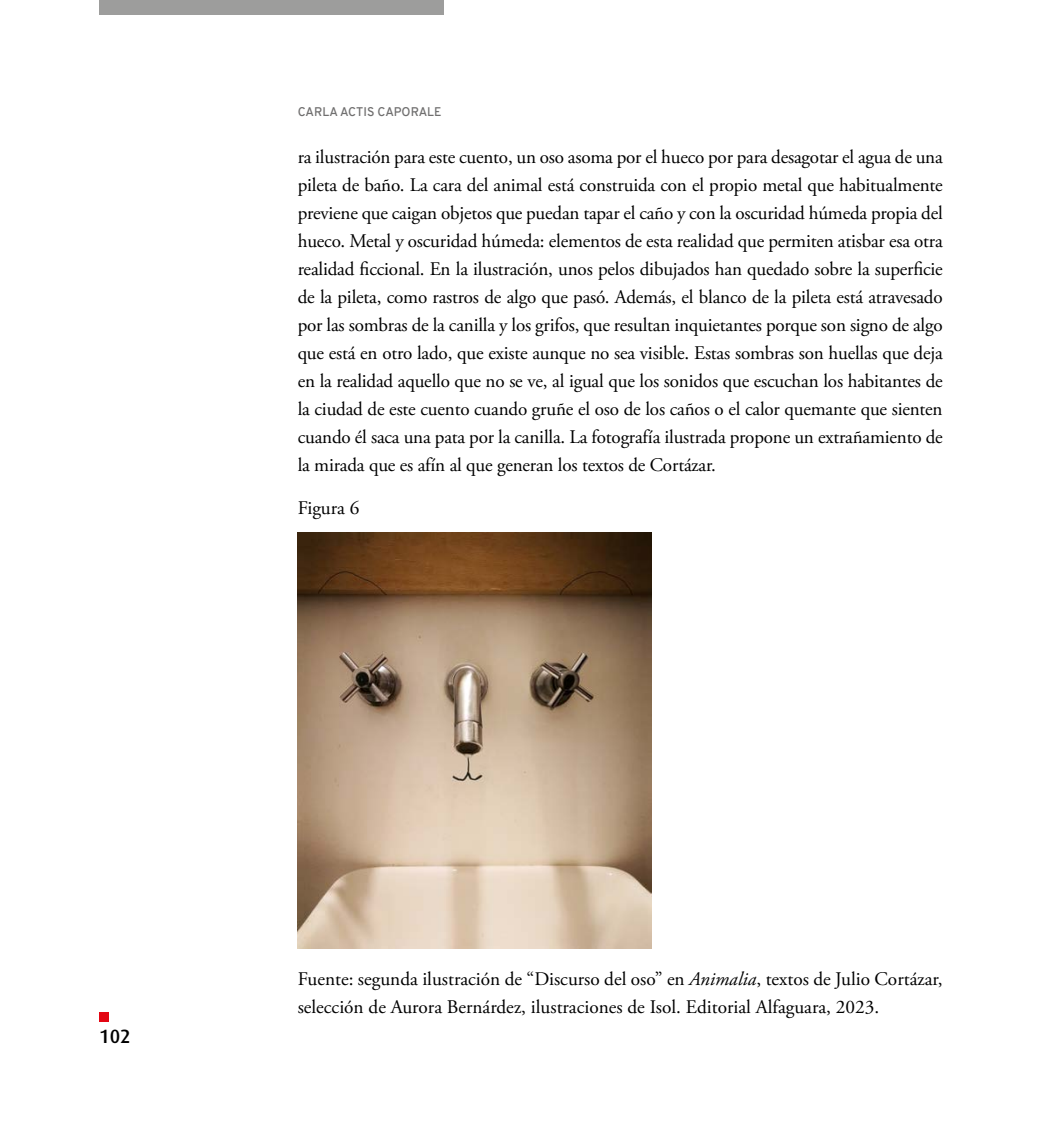
<style>
.page{position:relative;width:1042px;height:1141px;background:#fff}
.page>*{position:absolute;margin:0;border:0;box-sizing:border-box;transform-origin:0 0}
.t1{font:19.25px/28px "Adobe Garamond Pro";color:#000;text-align:justify}
.t2{font:500 19.25px "Dax";color:#000}
.t3{font:600 12.25px "Overpass";letter-spacing:.005em;color:#706f6f}
.s1{font-style:italic}
</style>
<div class="page">
<div style="left:99px;top:0;width:345px;height:15px;background:#9d9d9c"></div>
<div style="left:99px;top:1012px;width:10px;height:10px;background:#e30613"></div>
<img style="left:298px;top:533px;width:353px;height:416px">
<p class="t3" style="left:298px;top:103px;width:145px">CARLA ACTIS CAPORALE</p>
<p class="t1" style="left:298px;top:143px;width:646px">ra ilustración para este cuento, un oso asoma por el hueco por para desagotar el agua de una pileta de baño. La cara del animal está construida con el propio metal que habitualmente previene que caigan objetos que puedan tapar el caño y con la oscuridad húmeda propia del hueco. Metal y oscuridad húmeda: elementos de esta realidad que permiten atisbar esa otra realidad ficcional. En la ilustración, unos pelos dibujados han quedado sobre la superficie de la pileta, como rastros de algo que pasó. Además, el blanco de la pileta está atravesado por las sombras de la canilla y los grifos, que resultan inquietantes porque son signo de algo que está en otro lado, que existe aunque no sea visible. Estas sombras son huellas que deja en la realidad aquello que no se ve, al igual que los sonidos que escuchan los habitantes de la ciudad de este cuento cuando gruñe el oso de los caños o el calor quemante que sienten cuando él saca una pata por la canilla. La fotografía ilustrada propone un extrañamiento de la mirada que es afín al que generan los textos de Cortázar.</p>
<p class="t1" style="left:298px;top:494px;width:63px">Figura 6</p>
<p class="t2" style="left:99px;top:1025px;width:33px">102</p>
<p class="t1" style="left:298px;top:966px;width:646px">Fuente: segunda ilustración de “Discurso del oso” en <span class="s1">Animalia</span>, textos de Julio Cortázar, selección de Aurora Bernárdez, ilustraciones de Isol. Editorial Alfaguara, 2023.</p>
</div>
